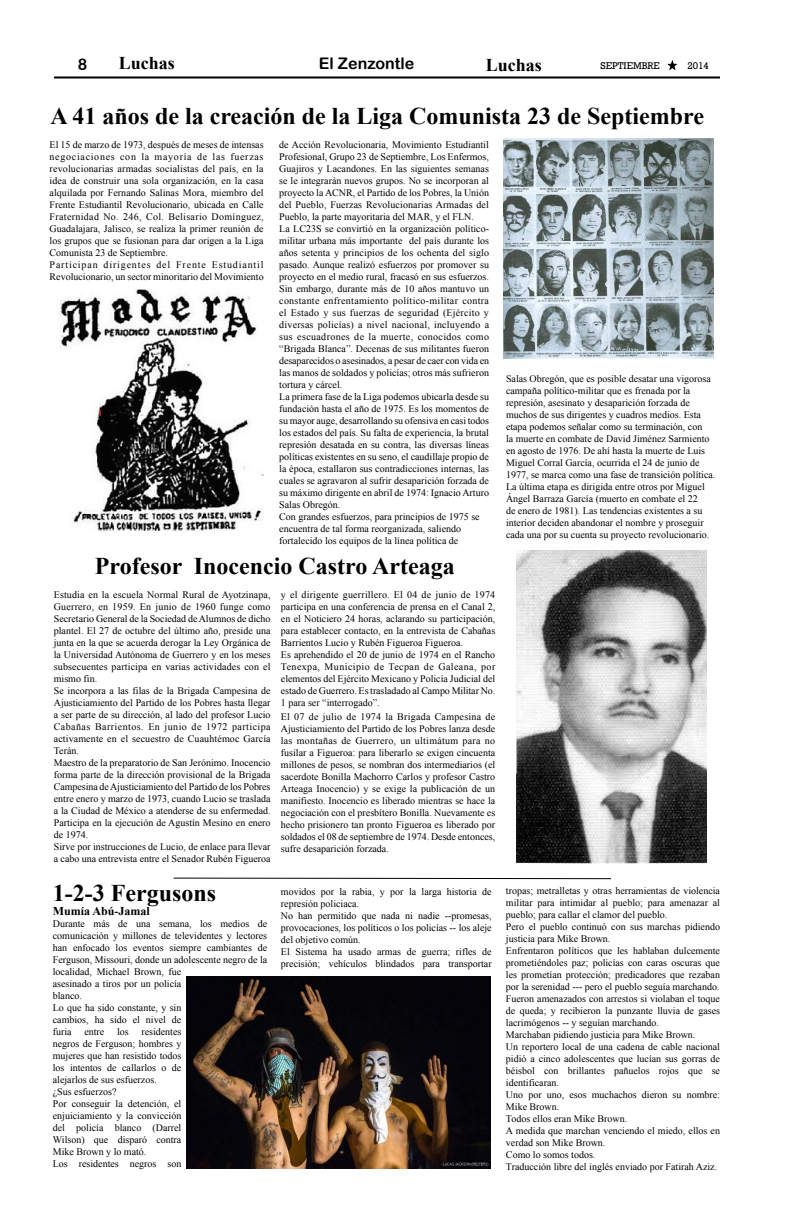
<style>
.page{position:relative;width:792px;height:1224px;background:#fff}
.page>*{position:absolute;margin:0;border:0;box-sizing:border-box;transform-origin:0 0}
.t1{font:700 24px "Times New Roman";color:#000}
.t2{font:700 18px "Times New Roman";color:#000}
.t3{font:16px "Arial Rounded MT Bold";color:#000}
.t4{font:700 12px "Times New Roman";color:#000}
.t5{font:10px/12px "Times New Roman";color:#000}
.t6{font:10px "Rockwell";color:#000}
</style>
<div class="page">
<svg style="left:667px;top:60px;width:11px;height:11px"></svg>
<hr style="left:54px;top:76px;width:666px;height:2px;background:#000">
<img style="left:517px;top:551px;width:190px;height:313px">
<img style="left:187px;top:977px;width:303px;height:192px">
<svg style="left:173px;top:877px;width:439px;height:3px"></svg>
<img style="left:59px;top:289px;width:205px;height:241px">
<img style="left:503px;top:139px;width:210px;height:220px">
<h3 class="t3" style="left:78px;top:55px;width:11px">8</h3>
<h2 class="t2" style="left:119px;top:50px;width:58px">Luchas</h2>
<h3 class="t3" style="left:319px;top:54px;width:97px">El Zenzontle</h3>
<h2 class="t2" style="left:486px;top:53px;width:58px">Luchas</h2>
<p class="t6" style="left:601px;top:59px;width:61px">SEPTIEMBRE</p>
<p class="t6" style="left:687px;top:59px;width:23px">2014</p>
<h1 class="t1" style="left:50px;top:99px;width:655px">A 41 años de la creación de la Liga Comunista 23 de Septiembre</h1>
<p class="t5" style="left:50px;top:139px;width:216px">El 15 de marzo de 1973, después de meses de intensas negociaciones con la mayoría de las fuerzas revolucionarias armadas socialistas del país, en la idea de construir una sola organización, en la casa alquilada por Fernando Salinas Mora, miembro del Frente Estudiantil Revolucionario, ubicada en Calle Fraternidad No. 246, Col. Belisario Domínguez, Guadalajara, Jalisco, se realiza la primer reunión de los grupos que se fusionan para dar origen a la Liga Comunista 23 de Septiembre.<br>Participan dirigentes del Frente Estudiantil Revolucionario, un sector minoritario del Movimiento</p>
<p class="t5" style="left:279px;top:139px;width:211px">de Acción Revolucionaria, Movimiento Estudiantil Profesional, Grupo 23 de Septiembre, Los Enfermos, Guajiros y Lacandones. En las siguientes semanas se le integrarán nuevos grupos. No se incorporan al proyecto la ACNR, el Partido de los Pobres, la Unión del Pueblo, Fuerzas Revolucionarias Armadas del Pueblo, la parte mayoritaria del MAR, y el FLN.<br>La LC23S se convirtió en la organización político&shy;militar urbana más importante del país durante los años setenta y principios de los ochenta del siglo pasado. Aunque realizó esfuerzos por promover su proyecto en el medio rural, fracasó en sus esfuerzos.<br>Sin embargo, durante más de 10 años mantuvo un constante enfrentamiento político-militar contra el Estado y sus fuerzas de seguridad (Ejército y diversas policías) a nivel nacional, incluyendo a sus escuadrones de la muerte, conocidos como “Brigada Blanca”. Decenas de sus militantes fueron desaparecidos o asesinados, a pesar de caer con vida en las manos de soldados y policías; otros más sufrieron tortura y cárcel.<br>La primera fase de la Liga podemos ubicarla desde su fundación hasta el año de 1975. Es los momentos de su mayor auge, desarrollando su ofensiva en casi todos los estados del país. Su falta de experiencia, la brutal represión desatada en su contra, las diversas líneas políticas existentes en su seno, el caudillaje propio de la época, estallaron sus contradicciones internas, las cuales se agravaron al sufrir desaparición forzada de su máximo dirigente en abril de 1974: Ignacio Arturo Salas Obregón.<br>Con grandes esfuerzos, para principios de 1975 se encuentra de tal forma reorganizada, saliendo fortalecido los equipos de la línea política de</p>
<p class="t5" style="left:506px;top:372px;width:211px">Salas Obregón, que es posible desatar una vigorosa campaña político-militar que es frenada por la represión, asesinato y desaparición forzada de muchos de sus dirigentes y cuadros medios. Esta etapa podemos señalar como su terminación, con<br>la muerte en combate de David Jiménez Sarmiento en agosto de 1976. De ahí hasta la muerte de Luis Miguel Corral García, ocurrida el 24 de junio de 1977, se marca como una fase de transición política.<br>La última etapa es dirigida entre otros por Miguel Ángel Barraza García (muerto en combate el 22<br>de enero de 1981). Las tendencias existentes a su interior deciden abandonar el nombre y proseguir cada una por su cuenta su proyecto revolucionario.</p>
<h1 class="t1" style="left:95px;top:549px;width:361px">Profesor Inocencio Castro Arteaga</h1>
<p class="t5" style="left:281px;top:588px;width:216px">y el dirigente guerrillero. El 04 de junio de 1974 participa en una conferencia de prensa en el Canal 2, en el Noticiero 24 horas, aclarando su participación, para establecer contacto, en la entrevista de Cabañas Barrientos Lucio y Rubén Figueroa Figueroa.<br>Es aprehendido el 20 de junio de 1974 en el Rancho Tenexpa, Municipio de Tecpan de Galeana, por elementos del Ejército Mexicano y Policía Judicial del estado de Guerrero. Es trasladado al Campo Militar No.<br>1 para ser “interrogado”.</p>
<p class="t5" style="left:281px;top:711px;width:216px;text-align:justify">El 07 de julio de 1974 la Brigada Campesina de Ajusticiamiento del Partido de los Pobres lanza desde las montañas de Guerrero, un ultimátum para no fusilar a Figueroa: para liberarlo se exigen cincuenta millones de pesos, se nombran dos intermediarios (el sacerdote Bonilla Machorro Carlos y profesor Castro Arteaga Inocencio) y se exige la publicación de un manifiesto. Inocencio es liberado mientras se hace la negociación con el presbítero Bonilla. Nuevamente es hecho prisionero tan pronto Figueroa es liberado por soldados el 08 de septiembre de 1974. Desde entonces, sufre desaparición forzada.</p>
<h1 class="t1" style="left:53px;top:876px;width:165px">1-2-3 Fergusons</h1>
<p class="t4" style="left:53px;top:903px;width:99px">Mumía Abú-Jamal</p>
<p class="t5" style="left:53px;top:918px;width:216px">Durante más de una semana, los medios de comunicación y millones de televidentes y lectores han enfocado los eventos siempre cambiantes de<br>Ferguson, Missouri, donde un adolescente negro de la localidad, Michael Brown, fue<br>asesinado a tiros por un policía<br>blanco.<br>Lo que ha sido constante, y sin<br>cambios, ha sido el nivel de<br>furia</p>
<p class="t5" style="left:54px;top:588px;width:218px">Estudia en la escuela Normal Rural de Ayotzinapa, Guerrero, en 1959. En junio de 1960 funge como Secretario General de la Sociedad de Alumnos de dicho plantel. El 27 de octubre del último año, preside una junta en la que se acuerda derogar la Ley Orgánica de la Universidad Autónoma de Guerrero y en los meses subsecuentes participa en varias actividades con el mismo fin.<br>Se incorpora a las filas de la Brigada Campesina de Ajusticiamiento del Partido de los Pobres hasta llegar a ser parte de su dirección, al lado del profesor Lucio Cabañas Barrientos. En junio de 1972 participa activamente en el secuestro de Cuauhtémoc García Terán.<br>Maestro de la preparatorio de San Jerónimo. Inocencio forma parte de la dirección provisional de la Brigada Campesina de Ajusticiamiento del Partido de los Pobres entre enero y marzo de 1973, cuando Lucio se traslada a la Ciudad de México a atenderse de su enfermedad.<br>Participa en la ejecución de Agustín Mesino en enero de 1974.<br>Sirve por instrucciones de Lucio, de enlace para llevar a cabo una entrevista entre el Senador Rubén Figueroa</p>
<p class="t5" style="left:281px;top:885px;width:212px">movidos por la rabia, y por la larga historia de represión policiaca.<br>No han permitido que nada ni nadie --promesas, provocaciones, los políticos o los policías -- los aleje del objetivo común.<br>El Sistema ha usado armas de guerra; rifles de precisión; vehículos blindados para transportar</p>
<p class="t5" style="left:506px;top:885px;width:216px">tropas; metralletas y otras herramientas de violencia militar para intimidar al pueblo; para amenazar al pueblo; para callar el clamor del pueblo.<br>Pero el pueblo continuó con sus marchas pidiendo justicia para Mike Brown.<br>Enfrentaron políticos que les hablaban dulcemente prometiéndoles paz; policías con caras oscuras que les prometían protección; predicadores que rezaban por la serenidad --- pero el pueblo seguía marchando.<br>Fueron amenazados con arrestos si violaban el toque de queda; y recibieron la punzante lluvia de gases lacrimógenos -- y seguían marchando.<br>Marchaban pidiendo justicia para Mike Brown.<br>Un reportero local de una cadena de cable nacional pidió a cinco adolescentes que lucían sus gorras de béisbol con brillantes pañuelos rojos que se identificaran.<br>Uno por uno, esos muchachos dieron su nombre:<br>Mike Brown.<br>Todos ellos eran Mike Brown.<br>A medida que marchan venciendo el miedo, ellos en verdad son Mike Brown.<br>Como lo somos todos.<br>Traducción libre del inglés enviado por Fatirah Aziz.</p>
<p class="t5" style="left:53px;top:1026px;width:130px;text-indent:89px">residentes negros de Ferguson; hombres y mujeres que han resistido todos los intentos de callarlos o de alejarlos de sus esfuerzos.<br>¿Sus esfuerzos?<br>Por conseguir la detención, el enjuiciamiento y la convicción del policía blanco (Darrel<br>Wilson) que disparó contra<br>Mike Brown y lo mató.<br>Los residentes negros son</p>
<p class="t5" style="left:84px;top:1026px;width:21px">entre</p>
<p class="t5" style="left:117px;top:1026px;width:13px">los</p>
</div>
